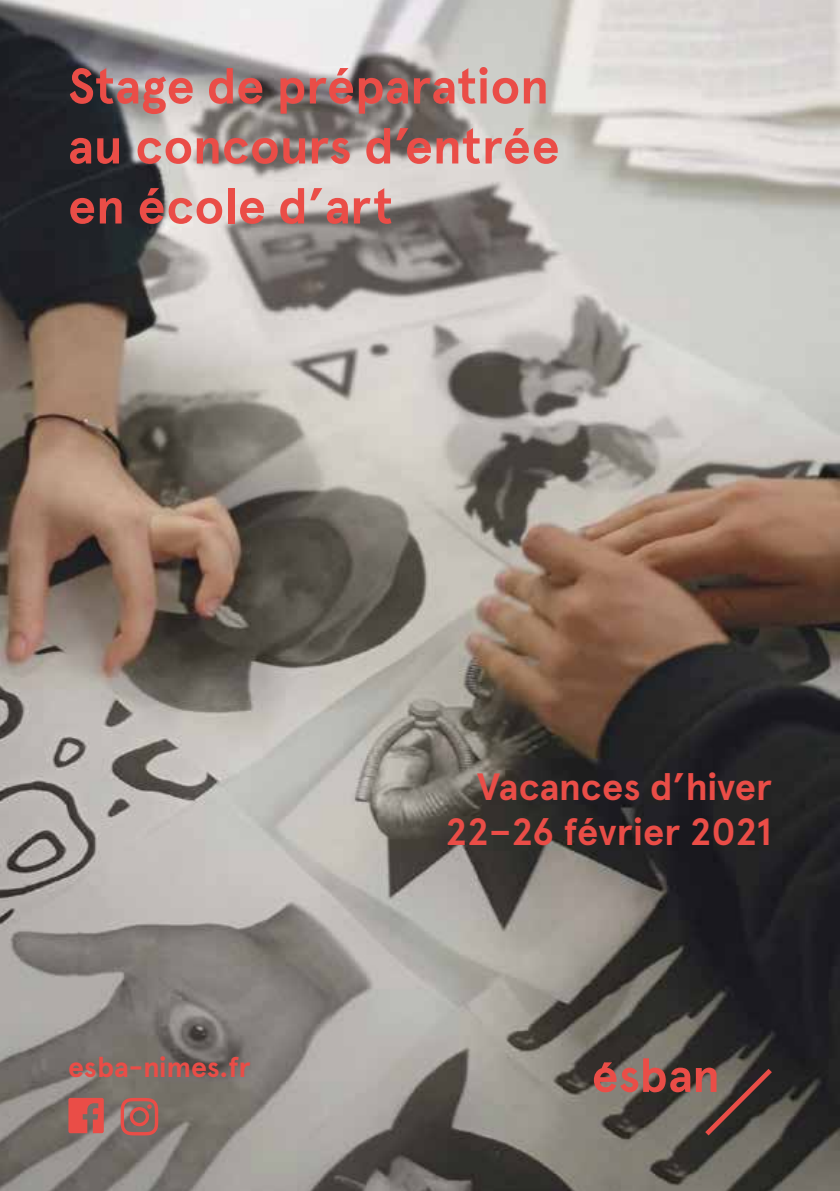
<style>
.page{position:relative;width:840px;height:1191px;background:#fff}
.page>*{position:absolute;margin:0;border:0;box-sizing:border-box;transform-origin:0 0}
.t1{font:700 50px/60px "Apercu";color:#ea4d47}
.t2{font:700 38px/45.6px "Apercu";letter-spacing:-.005em;color:#ea4d47;text-align:right}
.t3{font:700 28.6px "Apercu";color:#ea4d47}
</style>
<div class="page">
<img style="left:0;top:0;width:839px;height:1191px">
<svg style="left:120px;top:1097px;width:38px;height:38px"></svg>
<svg style="left:68px;top:1097px;width:36px;height:36px"></svg>
<svg style="left:593px;top:1058px;width:178px;height:77px;background:#6c514a"></svg>
<p class="t1" style="left:68px;top:56px;width:492px">Stage de préparation au concours d’entrée en école d’art</p>
<p class="t3" style="left:68px;top:1050px;width:184px">esba-nimes.fr</p>
<p class="t2" style="left:445px;top:764px;width:328px">Vacances d’hiver<br>22–26 février 2021</p>
</div>
